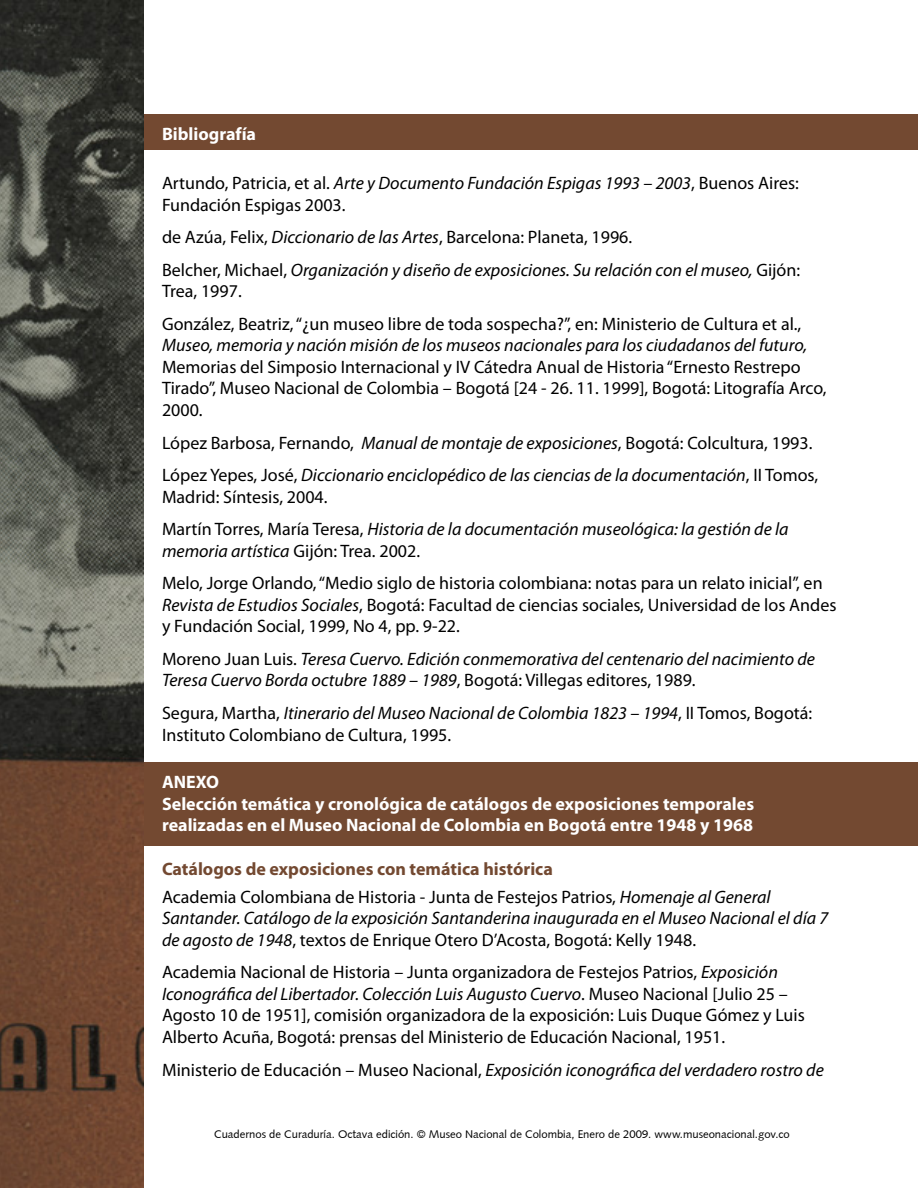
<style>
.page{position:relative;width:918px;height:1188px;background:#fff}
.page>*{position:absolute;margin:0;border:0;box-sizing:border-box;transform-origin:0 0}
.t1{font:18px/21.6px "Myriad Pro";color:#000}
.t2{font:italic 18px/32.4px "Myriad Pro";color:#000}
.t3{font:700 18px/21.6px "Myriad Pro";color:#fff}
.t4{font:11.25px "Syntax";color:#000}
.s1{font-style:italic}
.s2{font-style:normal}
.s3{font-weight:700;color:#734931}
</style>
<div class="page">
<img style="left:0;top:0;width:143px;height:1188px">
<div style="left:144px;top:114px;width:774px;height:36px;background:#734931"></div>
<div style="left:144px;top:762px;width:774px;height:84px;background:#734931"></div>
<p class="t3" style="left:162px;top:122px;width:96px">Bibliografía</p>
<p class="t1" style="left:162px;top:172px;width:638px">Artundo, Patricia, et al. <span class="s1">Arte y Documento Fundación Espigas 1993 – 2003</span>, Buenos Aires:<br>Fundación Espigas 2003.</p>
<p class="t2" style="left:162px;top:221px;width:640px"><span class="s2">de Azúa, Felix,</span> Diccionario de las Artes<span class="s2">, Barcelona: Planeta, 1996.<br>Belcher, Michael,</span> Organización y diseño de exposiciones. Su relación con el museo, <span class="s2">Gijón:</span></p>
<p class="t1" style="left:162px;top:275px;width:641px;line-height:32.4px">Trea, 1997.<br>González, Beatriz, “¿un museo libre de toda sospecha?”, en: Ministerio de Cultura et al.,</p>
<p class="t2" style="left:162px;top:329px;width:647px">Museo, memoria y nación misión de los museos nacionales para los ciudadanos del futuro,</p>
<p class="t1" style="left:162px;top:356px;width:666px">Memorias del Simposio Internacional y IV Cátedra Anual de Historia “Ernesto Restrepo<br>Tirado”, Museo Nacional de Colombia – Bogotá [24 - 26. 11. 1999], Bogotá: Litografía Arco,<br>2000.</p>
<p class="t2" style="left:162px;top:426px;width:658px"><span class="s2">López Barbosa, Fernando,</span> Manual de montaje de exposiciones<span class="s2">, Bogotá: Colcultura, 1993.<br>López Yepes, José,</span> Diccionario enciclopédico de las ciencias de la documentación<span class="s2">, II Tomos,</span></p>
<p class="t2" style="left:162px;top:480px;width:628px"><span class="s2">Madrid: Síntesis, 2004.<br>Martín Torres, María Teresa,</span> Historia de la documentación museológica: la gestión de la</p>
<p class="t1" style="left:162px;top:534px;width:662px;line-height:32.4px"><span class="s1">memoria artística</span> Gijón: Trea. 2002.<br>Melo, Jorge Orlando, “Medio siglo de historia colombiana: notas para un relato inicial”, en</p>
<p class="t1" style="left:162px;top:594px;width:676px"><span class="s1">Revista de Estudios Sociales</span>, Bogotá: Facultad de ciencias sociales, Universidad de los Andes y Fundación Social, 1999, No 4, pp. 9-22.</p>
<p class="t2" style="left:162px;top:648px;width:655px;line-height:21.6px"><span class="s2">Moreno Juan Luis.</span> Teresa Cuervo. Edición conmemorativa del centenario del nacimiento de<br>Teresa Cuervo Borda octubre 1889 – 1989<span class="s2">, Bogotá: Villegas editores, 1989.</span></p>
<p class="t1" style="left:162px;top:702px;width:652px">Segura, Martha, <span class="s1">Itinerario del Museo Nacional de Colombia 1823 – 1994</span>, II Tomos, Bogotá:<br>Instituto Colombiano de Cultura, 1995.</p>
<p class="t3" style="left:162px;top:771px;width:594px">ANEXO<br>Selección temática y cronológica de catálogos de exposiciones temporales realizadas en el Museo Nacional de Colombia en Bogotá entre 1948 y 1968</p>
<p class="t1" style="left:162px;top:854px;width:610px;line-height:27.9px"><span class="s3">Catálogos de exposiciones con temática histórica<br></span>Academia Colombiana de Historia - Junta de Festejos Patrios, <span class="s1">Homenaje al General</span></p>
<p class="t2" style="left:162px;top:907px;width:668px;line-height:21.6px">Santander. Catálogo de la exposición Santanderina inaugurada en el Museo Nacional el día 7 de agosto de 1948<span class="s2">, textos de Enrique Otero D’Acosta, Bogotá: Kelly 1948.</span></p>
<p class="t1" style="left:162px;top:961px;width:644px">Academia Nacional de Historia – Junta organizadora de Festejos Patrios, <span class="s1">Exposición Iconográfica del Libertador. Colección Luis Augusto Cuervo</span>. Museo Nacional [Julio 25 – Agosto 10 de 1951], comisión organizadora de la exposición: Luis Duque Gómez y Luis Alberto Acuña, Bogotá: prensas del Ministerio de Educación Nacional, 1951.</p>
<p class="t2" style="left:162px;top:1053px;width:663px"><span class="s2">Ministerio de Educación – Museo Nacional,</span> Exposición iconográfica del verdadero rostro de</p>
<p class="t4" style="left:214px;top:1128px;width:577px">Cuadernos de Curaduría. Octava edición. © Museo Nacional de Colombia, Enero de 2009. www.museonacional.gov.co</p>
</div>
